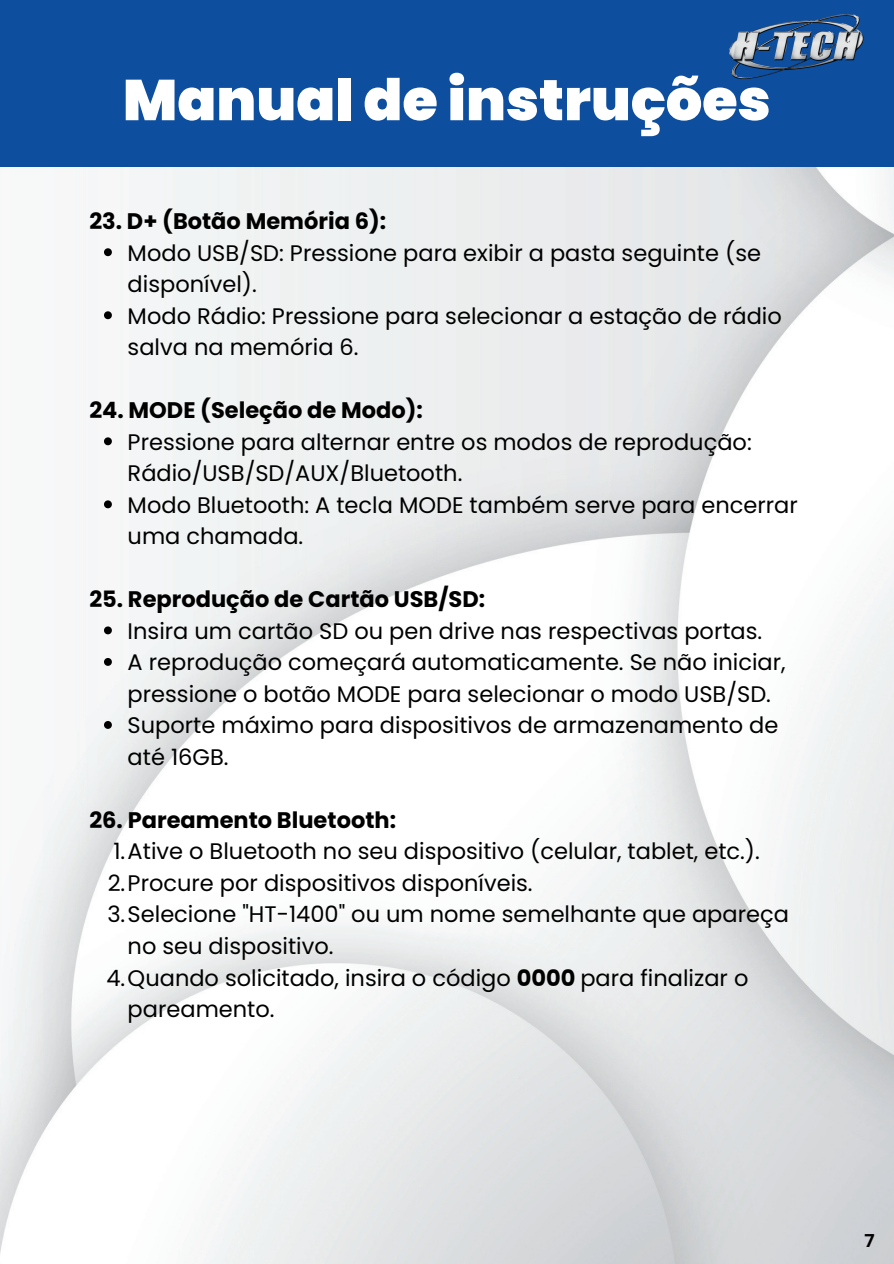
<style>
.page{position:relative;width:894px;height:1264px;background:#fff}
.page>*{position:absolute;margin:0;border:0;box-sizing:border-box;transform-origin:0 0}
.t1{font:900 57.3px "Poppins";color:#fff}
.t2{font:22.5px/31.5px "Poppins";color:#000}
.t3{font:700 22.5px "Poppins";color:#000}
.t4{font:700 18px "Open Sans";color:#000}
.s1{font-weight:700}
</style>
<div class="page">
<img style="left:0;top:166px;width:893px;height:1097px">
<div style="left:0;top:0;width:893px;height:166px;background:#0d4f9e"></div>
<img style="left:729px;top:14px;width:135px;height:65px">
<svg style="left:104px;top:248px;width:8px;height:8px"></svg>
<svg style="left:104px;top:311px;width:8px;height:8px"></svg>
<svg style="left:104px;top:437px;width:8px;height:8px"></svg>
<svg style="left:104px;top:500px;width:8px;height:8px"></svg>
<svg style="left:104px;top:626px;width:8px;height:8px"></svg>
<svg style="left:104px;top:658px;width:8px;height:8px"></svg>
<svg style="left:104px;top:721px;width:8px;height:8px"></svg>
<h1 class="t1" style="left:123px;top:67px;width:649px">Manual de instruções</h1>
<p class="t3" style="left:89px;top:208px;width:298px">23. D+ (Botão Memória 6):</p>
<p class="t2" style="left:128px;top:237px;width:655px">Modo USB/SD: Pressione para exibir a pasta seguinte (se disponível).<br>Modo Rádio: Pressione para selecionar a estação de rádio salva na memória 6.</p>
<p class="t3" style="left:89px;top:397px;width:335px">24. MODE (Seleção de Modo):</p>
<p class="t2" style="left:128px;top:426px;width:671px">Pressione para alternar entre os modos de reprodução:<br>Rádio/USB/SD/AUX/Bluetooth.<br>Modo Bluetooth: A tecla MODE também serve para encerrar uma chamada.</p>
<p class="t3" style="left:89px;top:586px;width:397px">25. Reprodução de Cartão USB/SD:</p>
<p class="t2" style="left:128px;top:615px;width:659px">Insira um cartão SD ou pen drive nas respectivas portas.<br>A reprodução começará automaticamente. Se não iniciar, pressione o botão MODE para selecionar o modo USB/SD.<br>Suporte máximo para dispositivos de armazenamento de até 16GB.</p>
<p class="t3" style="left:89px;top:807px;width:308px">26. Pareamento Bluetooth:</p>
<p class="t2" style="left:113px;top:836px;width:647px">1.Ative o Bluetooth no seu dispositivo (celular, tablet, etc.).</p>
<p class="t2" style="left:108px;top:867px;width:426px">2.Procure por dispositivos disponíveis.</p>
<p class="t2" style="left:107px;top:899px;width:682px">3.Selecione "HT-1400" ou um nome semelhante que apareça</p>
<p class="t2" style="left:128px;top:930px;width:207px">no seu dispositivo.</p>
<p class="t2" style="left:106px;top:962px;width:643px">4.Quando solicitado, insira o código <span class="s1">0000</span> para finalizar o</p>
<p class="t2" style="left:128px;top:993px;width:148px">pareamento.</p>
<p class="t4" style="left:864px;top:1227px;width:12px">7</p>
</div>
